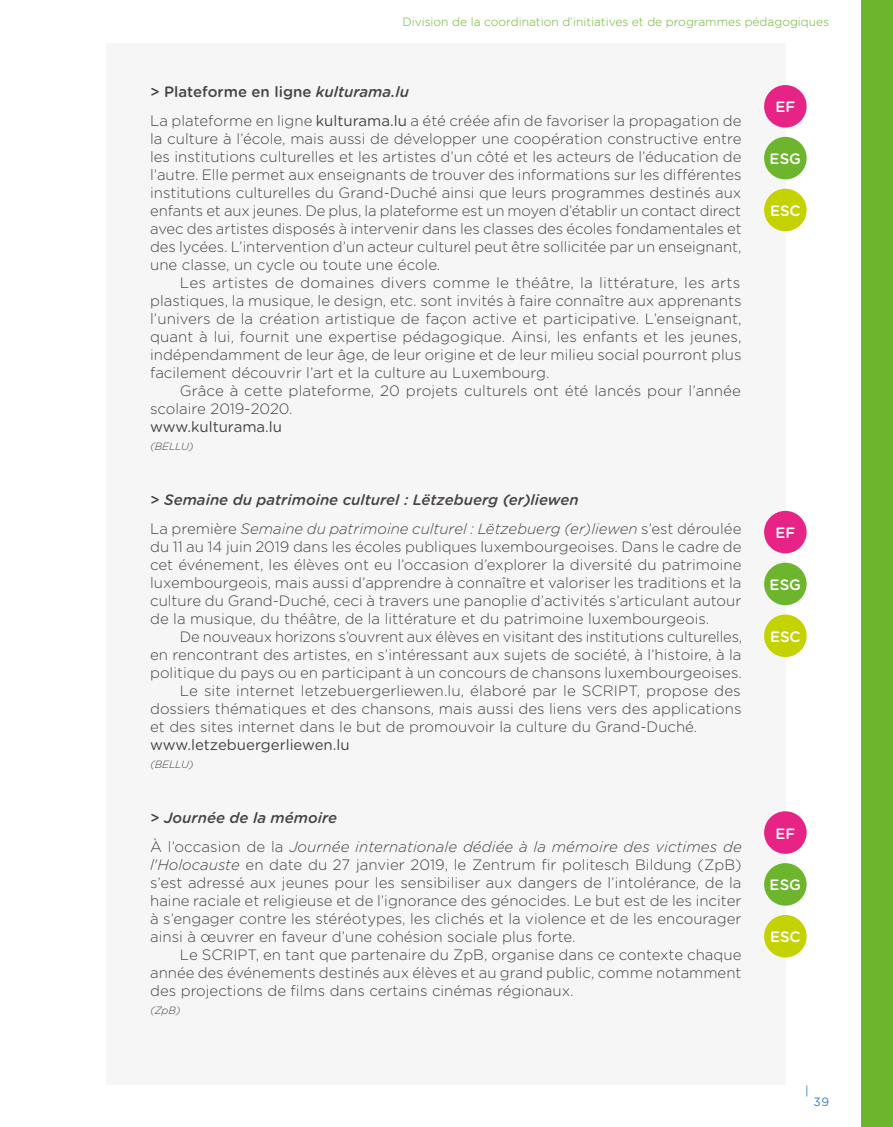
<style>
.page{position:relative;width:893px;height:1127px;background:#fff}
.page>*{position:absolute;margin:0;border:0;box-sizing:border-box;transform-origin:0 0}
.t1{font:300 15px/18px "Gotham Rounded";color:#484344;text-align:justify}
.t2{font:italic 500 15px/28.5px "Gotham Rounded";color:#484344}
.t3{font:italic 300 15px/28.5px "Gotham Rounded";letter-spacing:.005em;color:#484344}
.t4{font:15px "Gotham Rounded";color:#484344}
.t5{font:500 15px "Gotham Rounded";color:#fff}
.t6{font:300 12px "Gotham Rounded";color:#6cb52d}
.t7{font:12px "Gotham Rounded";color:#3982c4}
.t8{font:italic 300 10.5px "Gotham Rounded";color:#484344}
.s1{font-weight:500}
.s2{font-weight:500;font-style:italic}
.s3{font-weight:400}
.s4{font-style:normal}
.s5{font-weight:300;font-style:normal}
.s6{font-weight:300}
.s7{font-weight:500;font-style:normal}
.s8{font-style:italic}
</style>
<div class="page">
<div style="left:106px;top:43px;width:679px;height:1041px;background:#f6f6f6"></div>
<div style="left:764px;top:137px;width:43px;height:42px;background:#6cb52d;border-radius:50%"></div>
<div style="left:764px;top:189px;width:43px;height:42px;background:#c3d200;border-radius:50%"></div>
<div style="left:764px;top:85px;width:43px;height:43px;background:#e72486;border-radius:50%"></div>
<div style="left:764px;top:563px;width:43px;height:42px;background:#6cb52d;border-radius:50%"></div>
<div style="left:764px;top:614px;width:43px;height:43px;background:#c3d200;border-radius:50%"></div>
<div style="left:764px;top:511px;width:43px;height:42px;background:#e72486;border-radius:50%"></div>
<div style="left:764px;top:863px;width:43px;height:42px;background:#6cb52d;border-radius:50%"></div>
<div style="left:764px;top:915px;width:43px;height:42px;background:#c3d200;border-radius:50%"></div>
<div style="left:764px;top:811px;width:43px;height:43px;background:#e72486;border-radius:50%"></div>
<div style="left:861px;top:0;width:32px;height:1127px;background:#6cb52d"></div>
<p class="t6" style="left:402px;top:14px;width:428px">Division de la coordination d’initiatives et de programmes pédagogiques</p>
<p class="t1" style="left:150px;top:77px;width:593px;line-height:28.5px"><span class="s1">&gt; Plateforme en ligne</span> <span class="s2">kulturama.lu<br></span>La plateforme en ligne <span class="s3">kulturama.lu</span> a été créée afin de favoriser la propagation de</p>
<p class="t1" style="left:150px;top:129px;width:593px">la culture à l’école, mais aussi de développer une coopération constructive entre les institutions culturelles et les artistes d’un côté et les acteurs de l’éducation de l’autre. Elle permet aux enseignants de trouver des informations sur les différentes institutions culturelles du Grand-Duché ainsi que leurs programmes destinés aux enfants et aux jeunes. De plus, la plateforme est un moyen d’établir un contact direct avec des artistes disposés à intervenir dans les classes des écoles fondamentales et des lycées. L’intervention d’un acteur culturel peut être sollicitée par un enseignant, une classe, un cycle ou toute une école.</p>
<p class="t1" style="left:150px;top:273px;width:593px;text-indent:30px">Les artistes de domaines divers comme le théâtre, la littérature, les arts plastiques, la musique, le design, etc. sont invités à faire connaître aux apprenants l’univers de la création artistique de façon active et participative. L’enseignant, quant à lui, fournit une expertise pédagogique. Ainsi, les enfants et les jeunes, indépendamment de leur âge, de leur origine et de leur milieu social pourront plus facilement découvrir l’art et la culture au Luxembourg.</p>
<p class="t1" style="left:150px;top:381px;width:592px;text-indent:30px">Grâce à cette plateforme, 20 projets culturels ont été lancés pour l’année scolaire 2019-2020.</p>
<p class="t4" style="left:150px;top:416px;width:133px">www.kulturama.lu</p>
<p class="t8" style="left:150px;top:439px;width:45px">(BELLU)</p>
<p class="t2" style="left:150px;top:485px;width:593px"><span class="s4">&gt;</span> Semaine du patrimoine culturel : Lëtzebuerg (er)liewen<br><span class="s5">La première</span> <span class="s6">Semaine du patrimoine culturel : Lëtzebuerg (er)liewen</span> <span class="s5">s’est déroulée</span></p>
<p class="t1" style="left:150px;top:537px;width:593px">du 11 au 14 juin 2019 dans les écoles publiques luxembourgeoises. Dans le cadre de cet événement, les élèves ont eu l’occasion d’explorer la diversité du patrimoine luxembourgeois, mais aussi d’apprendre à connaître et valoriser les traditions et la culture du Grand-Duché, ceci à travers une panoplie d’activités s’articulant autour de la musique, du théâtre, de la littérature et du patrimoine luxembourgeois.</p>
<p class="t1" style="left:180px;top:627px;width:564px">De nouveaux horizons s’ouvrent aux élèves en visitant des institutions culturelles,</p>
<p class="t1" style="left:150px;top:645px;width:593px">en rencontrant des artistes, en s’intéressant aux sujets de société, à l’histoire, à la</p>
<p class="t1" style="left:150px;top:663px;width:593px">politique du pays ou en participant à un concours de chansons luxembourgeoises.</p>
<p class="t1" style="left:180px;top:681px;width:562px">Le site internet letzebuergerliewen.lu, élaboré par le SCRIPT, propose des</p>
<p class="t1" style="left:150px;top:699px;width:593px">dossiers thématiques et des chansons, mais aussi des liens vers des applications</p>
<p class="t1" style="left:150px;top:717px;width:549px">et des sites internet dans le but de promouvoir la culture du Grand-Duché.</p>
<p class="t4" style="left:150px;top:734px;width:201px">www.letzebuergerliewen.lu</p>
<p class="t8" style="left:150px;top:757px;width:45px">(BELLU)</p>
<p class="t3" style="left:150px;top:803px;width:593px"><span class="s7">&gt;</span> <span class="s1">Journée de la mémoire<br></span><span class="s4">À l’occasion de la</span> Journée internationale dédiée à la mémoire des victimes de</p>
<p class="t1" style="left:150px;top:855px;width:593px"><span class="s8">l'Holocauste</span> en date du 27 janvier 2019, le Zentrum fir politesch Bildung (ZpB) s’est adressé aux jeunes pour les sensibiliser aux dangers de l’intolérance, de la haine raciale et religieuse et de l’ignorance des génocides. Le but est de les inciter à s’engager contre les stéréotypes, les clichés et la violence et de les encourager ainsi à œuvrer en faveur d’une cohésion sociale plus forte.</p>
<p class="t1" style="left:150px;top:945px;width:593px;text-indent:30px">Le SCRIPT, en tant que partenaire du ZpB, organise dans ce contexte chaque année des événements destinés aux élèves et au grand public, comme notamment des projections de films dans certains cinémas régionaux.</p>
<p class="t8" style="left:150px;top:1003px;width:32px">(ZpB)</p>
<p class="t5" style="left:775px;top:96px;width:21px">EF</p>
<p class="t5" style="left:770px;top:148px;width:33px">ESG</p>
<p class="t5" style="left:770px;top:200px;width:32px">ESC</p>
<p class="t5" style="left:775px;top:522px;width:21px">EF</p>
<p class="t5" style="left:770px;top:574px;width:33px">ESG</p>
<p class="t5" style="left:770px;top:626px;width:32px">ESC</p>
<p class="t5" style="left:775px;top:822px;width:21px">EF</p>
<p class="t5" style="left:770px;top:874px;width:33px">ESG</p>
<p class="t5" style="left:770px;top:926px;width:32px">ESC</p>
<p class="t7" style="left:805px;top:1083px;width:5px">|</p>
<p class="t7" style="left:813px;top:1093px;width:17px">39</p>
</div>
